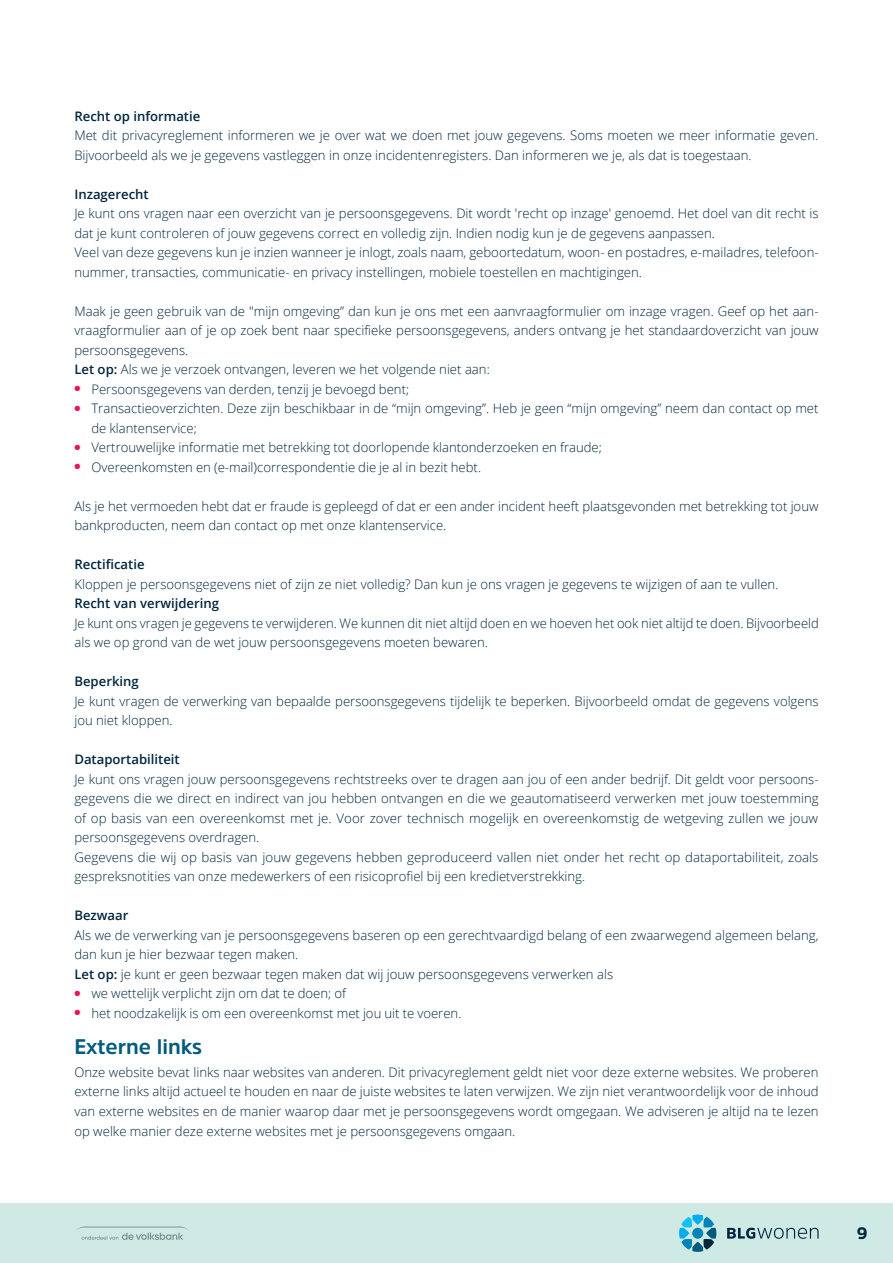
<style>
.page{position:relative;width:893px;height:1263px;background:#fff}
.page>*{position:absolute;margin:0;border:0;box-sizing:border-box;transform-origin:0 0}
.t1{font:700 21px "Amsi Pro";color:#005b7f}
.t2{font:900 16.5px "Amsi Pro";color:#00263f}
.t3{font:300 13.2px/19.5px "Open Sans";color:#00263f}
.t4{font:600 13.2px "Open Sans";color:#00263f}
.s1{font-weight:600}
</style>
<div class="page">
<div style="left:0;top:1203px;width:893px;height:60px;background:#cfeae4"></div>
<svg style="left:77px;top:1226px;width:112px;height:14px"></svg>
<svg style="left:727px;top:1228px;width:92px;height:11px"></svg>
<svg style="left:679px;top:1214px;width:37px;height:38px"></svg>
<p class="t4" style="left:74px;top:107px;width:127px">Recht op informatie</p>
<p class="t3" style="left:74px;top:125px;width:745px">Met dit privacyreglement informeren we je over wat we doen met jouw gegevens. Soms moeten we meer informatie geven.<br>Bijvoorbeeld als we je gegevens vastleggen in onze incidentenregisters. Dan informeren we je, als dat is toegestaan.</p>
<p class="t4" style="left:74px;top:185px;width:76px">Inzagerecht</p>
<p class="t3" style="left:74px;top:203px;width:746px">Je kunt ons vragen naar een overzicht van je persoonsgegevens. Dit wordt 'recht op inzage' genoemd. Het doel van dit recht is dat je kunt controleren of jouw gegevens correct en volledig zijn. Indien nodig kun je de gegevens aanpassen.<br>Veel van deze gegevens kun je inzien wanneer je inlogt, zoals naam, geboortedatum, woon- en postadres, e-mailadres, telefoon&shy;nummer, transacties, communicatie- en privacy instellingen, mobiele toestellen en machtigingen.</p>
<p class="t3" style="left:74px;top:301px;width:746px">Maak je geen gebruik van de "mijn omgeving” dan kun je ons met een aanvraagformulier om inzage vragen. Geef op het aan&shy;vraagformulier aan of je op zoek bent naar specifieke persoonsgegevens, anders ontvang je het standaardoverzicht van jouw persoonsgegevens.<br><span class="s1">Let op:</span> Als we je verzoek ontvangen, leveren we het volgende niet aan:</p>
<p class="t3" style="left:74px;top:379px;width:336px"><sup>●</sup> Persoonsgegevens van derden, tenzij je bevoegd bent;</p>
<p class="t3" style="left:91px;top:398px;width:729px;text-indent:-17px"><sup>●</sup> Transactieoverzichten. Deze zijn beschikbaar in de “mijn omgeving”. Heb je geen “mijn omgeving” neem dan contact op met de klantenservice;</p>
<p class="t3" style="left:74px;top:437px;width:529px"><sup>●</sup> Vertrouwelijke informatie met betrekking tot doorlopende klantonderzoeken en fraude;</p>
<p class="t3" style="left:74px;top:457px;width:408px"><sup>●</sup> Overeenkomsten en (e-mail)correspondentie die je al in bezit hebt.</p>
<p class="t3" style="left:74px;top:496px;width:746px">Als je het vermoeden hebt dat er fraude is gepleegd of dat er een ander incident heeft plaatsgevonden met betrekking tot jouw bankproducten, neem dan contact op met onze klantenservice.</p>
<p class="t4" style="left:74px;top:555px;width:72px">Rectificatie</p>
<p class="t3" style="left:74px;top:574px;width:705px">Kloppen je persoonsgegevens niet of zijn ze niet volledig? Dan kun je ons vragen je gegevens te wijzigen of aan te vullen.</p>
<p class="t4" style="left:74px;top:594px;width:146px">Recht van verwijdering</p>
<p class="t3" style="left:74px;top:613px;width:746px">Je kunt ons vragen je gegevens te verwijderen. We kunnen dit niet altijd doen en we hoeven het ook niet altijd te doen. Bijvoorbeeld als we op grond van de wet jouw persoonsgegevens moeten bewaren.</p>
<p class="t4" style="left:74px;top:672px;width:66px">Beperking</p>
<p class="t3" style="left:74px;top:691px;width:746px">Je kunt vragen de verwerking van bepaalde persoonsgegevens tijdelijk te beperken. Bijvoorbeeld omdat de gegevens volgens jou niet kloppen.</p>
<p class="t4" style="left:74px;top:750px;width:107px">Dataportabiliteit</p>
<p class="t3" style="left:74px;top:769px;width:746px">Je kunt ons vragen jouw persoonsgegevens rechtstreeks over te dragen aan jou of een ander bedrijf. Dit geldt voor persoons&shy;gegevens die we direct en indirect van jou hebben ontvangen en die we geautomatiseerd verwerken met jouw toestemming of op basis van een overeenkomst met je. Voor zover technisch mogelijk en overeenkomstig de wetgeving zullen we jouw persoonsgegevens overdragen.<br>Gegevens die wij op basis van jouw gegevens hebben geproduceerd vallen niet onder het recht op dataportabiliteit, zoals gespreksnotities van onze medewerkers of een risicoprofiel bij een kredietverstrekking.</p>
<p class="t4" style="left:74px;top:906px;width:56px">Bezwaar</p>
<p class="t3" style="left:74px;top:925px;width:746px">Als we de verwerking van je persoonsgegevens baseren op een gerechtvaardigd belang of een zwaarwegend algemeen belang, dan kun je hier bezwaar tegen maken.<br><span class="s1">Let op:</span> je kunt er geen bezwaar tegen maken dat wij jouw persoonsgegevens verwerken als</p>
<p class="t3" style="left:74px;top:983px;width:273px"><sup>●</sup> we wettelijk verplicht zijn om dat te doen; of</p>
<p class="t3" style="left:74px;top:1003px;width:389px"><sup>●</sup> het noodzakelijk is om een overeenkomst met jou uit te voeren.</p>
<h1 class="t1" style="left:74px;top:1033px;width:129px">Externe links</h1>
<p class="t3" style="left:74px;top:1062px;width:746px;text-align:justify">Onze website bevat links naar websites van anderen. Dit privacyreglement geldt niet voor deze externe websites. We proberen externe links altijd actueel te houden en naar de juiste websites te laten verwijzen. We zijn niet verantwoordelijk voor de inhoud van externe websites en de manier waarop daar met je persoonsgegevens wordt omgegaan. We adviseren je altijd na te lezen op welke manier deze externe websites met je persoonsgegevens omgaan.</p>
<p class="t2" style="left:857px;top:1222px;width:12px">9</p>
</div>
